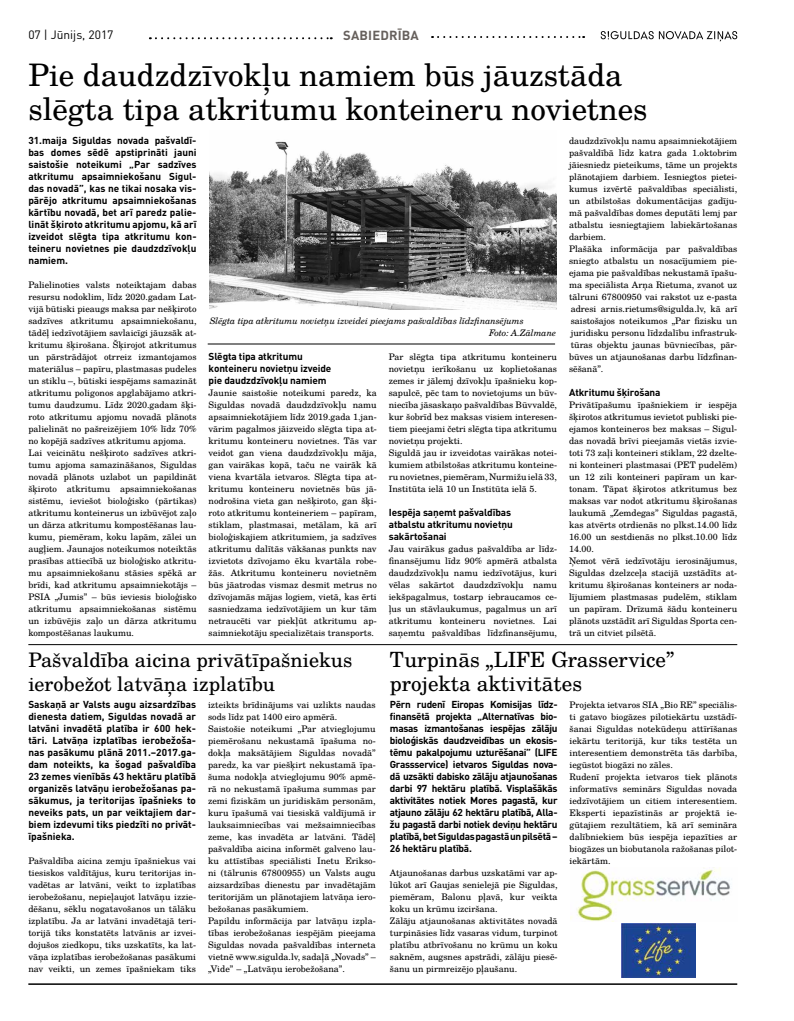
<style>
.page{position:relative;width:794px;height:1021px;background:#fff}
.page>*{position:absolute;margin:0;border:0;box-sizing:border-box;transform-origin:0 0}
.t1{font:31px/34px "Te X Gyre Schola";color:#000}
.t2{font:21px/24px "Te X Gyre Schola";color:#000}
.t3{font:20px/24px "Te X Gyre Schola";color:#000}
.t4{font:700 13px "DIN Pro";letter-spacing:.01em;color:#66605c}
.t5{font:12px "DIN Pro";color:#000}
.t6{font:700 10px/12px "DIN Pro";letter-spacing:-.03em;color:#000;text-align:justify}
.t7{font:700 10px/12px "DIN Pro";letter-spacing:-.01em;color:#000}
.t8{font:9px/12px "Te X Gyre Schola";color:#000}
.t9{font:italic 9px/12px "Te X Gyre Schola";letter-spacing:-.01em;color:#000}
</style>
<div class="page">
<svg style="left:600px;top:31px;width:53px;height:8px"></svg>
<svg style="left:659px;top:31px;width:78px;height:10px"></svg>
<svg style="left:150px;top:37px;width:182px;height:2px"></svg>
<svg style="left:432px;top:36px;width:152px;height:2px"></svg>
<hr style="left:28px;top:983px;width:709px;height:1px;background:#000">
<hr style="left:28px;top:644px;width:709px;height:1px;background:#000">
<img style="left:209px;top:141px;width:347px;height:168px">
<hr style="left:208px;top:344px;width:347px;height:1px;background:#000">
<img style="left:570px;top:867px;width:161px;height:54px">
<img style="left:621px;top:923px;width:74px;height:54px">
<h3 class="t5" style="left:28px;top:27px;width:87px">07 | Jūnijs, 2017</h3>
<h3 class="t4" style="left:343px;top:26px;width:77px">SABIE DRĪBA</h3>
<h1 class="t1" style="left:28px;top:56px;width:621px">Pie daudzdzīvokļu namiem būs jāuzstāda slēgta tipa atkritumu konteineru novietnes</h1>
<p class="t6" style="left:28px;top:134px;width:170px">31.maija Siguldas novada pašvaldī&shy;bas domes sēdē apstiprināti jauni saistošie noteikumi „Par sadzīves atkritumu apsaimniekošanu Sigul&shy;das novadā”, kas ne tikai nosaka vis&shy;pārējo atkritumu apsaimniekošanas kārtību novadā, bet arī paredz palie&shy;lināt šķiroto atkritumu apjomu, kā arī izveidot slēgta tipa atkritumu kon&shy;teineru novietnes pie daudzdzīvokļu namiem.</p>
<p class="t8" style="left:28px;top:278px;width:170px">Palielinoties valsts noteiktajam dabas resursu nodoklim, līdz 2020.gadam Lat&shy;vijā būtiski pieaugs maksa par nešķiroto sadzīves atkritumu apsaimniekošanu, tādēļ iedzīvotājiem savlaicīgi jāuzsāk at&shy;kritumu šķirošana. Šķirojot atkritumus un pārstrādājot otrreiz izmantojamos materiālus – papīru, plastmasas pudeles un stiklu –, būtiski iespējams samazināt atkritumu poligonos apglabājamo atkri&shy;tumu daudzumu. Līdz 2020.gadam šķi&shy;roto atkritumu apjomu novadā plānots palielināt no pašreizējiem 10% līdz 70% no kopējā sadzīves atkritumu apjoma.<br>Lai veicinātu nešķiroto sadzīves atkri&shy;tumu apjoma samazināšanos, Siguldas novadā plānots uzlabot un papildināt šķiroto atkritumu apsaimniekošanas sistēmu, ieviešot bioloģisko (pārtikas) atkritumu konteinerus un izbūvējot zaļo un dārza atkritumu kompostēšanas lau&shy;kumu, piemēram, koku lapām, zālei un augļiem. Jaunajos noteikumos noteiktās prasības attiecībā uz bioloģisko atkritu&shy;mu apsaimniekošanu stāsies spēkā ar brīdi, kad atkritumu apsaimniekotājs – PSIA „Jumis” – būs ieviesis bioloģisko atkritumu apsaimniekošanas sistēmu un izbūvējis zaļo un dārza atkritumu kompostēšanas laukumu.</p>
<p class="t8" style="left:569px;top:134px;width:170px">daudzdzīvokļu namu apsaimniekotājiem pašvaldībā līdz katra gada 1.oktobrim jāiesniedz pieteikums, tāme un projekts plānotajiem darbiem. Iesniegtos pietei&shy;kumus izvērtē pašvaldības speciālisti, un atbilstošas dokumentācijas gadīju&shy;mā pašvaldības domes deputāti lemj par atbalstu iesniegtajiem labiekārtošanas darbiem.<br>Plašāka informācija par pašvaldības sniegto atbalstu un nosacījumiem pie&shy;ejama pie pašvaldības nekustamā īpašu&shy;ma speciālista Arņa Rietuma, zvanot uz tālruni 67800950 vai rakstot uz e-pasta adresi arnis.rietums@sigulda.lv, kā arī saistošajos noteikumos „Par fizisku un juridisku personu līdzdalību infrastruk&shy;tūras objektu jaunas būvniecības, pār&shy;būves un atjaunošanas darbu līdzfinan&shy;sēšanā”.</p>
<p class="t7" style="left:569px;top:386px;width:93px">Atkritumu šķirošana</p>
<p class="t8" style="left:569px;top:398px;width:170px">Privātīpašumu īpašniekiem ir iespēja šķirotos atkritumus ievietot publiski pie&shy;ejamos konteineros bez maksas – Sigul&shy;das novadā brīvi pieejamās vietās izvie&shy;toti 73 zaļi konteineri stiklam, 22 dzelte&shy;ni konteineri plastmasai (PET pudelēm) un 12 zili konteineri papīram un kar&shy;tonam. Tāpat šķirotos atkritumus bez maksas var nodot atkritumu šķirošanas laukumā „Zemdegas” Siguldas pagastā, kas atvērts otrdienās no plkst.14.00 līdz 16.00 un sestdienās no plkst.10.00 līdz 14.00.<br>Ņemot vērā iedzīvotāju ierosinājumus, Siguldas dzelzceļa stacijā uzstādīts at&shy;kritumu šķirošanas konteiners ar noda&shy;lījumiem plastmasas pudelēm, stiklam un papīram. Drīzumā šādu konteineru plānots uzstādīt arī Siguldas Sporta cen&shy;trā un citviet pilsētā.</p>
<p class="t9" style="left:489px;top:314px;width:68px;text-indent:-279px">Slēgta tipa atkritumu novietņu izveidei pieejams pašvaldības līdzfinansējums<br>Foto: A.Zālmane</p>
<p class="t7" style="left:209px;top:350px;width:124px">Slēgta tipa atkritumu konteineru novietņu izveide pie daudzdzīvokļu namiem</p>
<p class="t8" style="left:209px;top:386px;width:170px;text-align:justify">Jaunie saistošie noteikumi paredz, ka Siguldas novadā daudzdzīvokļu namu apsaimniekotājiem līdz 2019.gada 1.jan&shy;vārim pagalmos jāizveido slēgta tipa at&shy;kritumu konteineru novietnes. Tās var veidot gan viena daudzdzīvokļu māja, gan vairākas kopā, taču ne vairāk kā viena kvartāla ietvaros. Slēgta tipa at&shy;kritumu konteineru novietnēs būs jā&shy;nodrošina vieta gan nešķiroto, gan šķi&shy;roto atkritumu konteineriem – papīram, stiklam, plastmasai, metālam, kā arī bioloģiskajiem atkritumiem, ja sadzīves atkritumu dalītās vākšanas punkts nav izvietots dzīvojamo ēku kvartāla robe&shy;žās. Atkritumu konteineru novietnēm būs jāatrodas vismaz desmit metrus no dzīvojamās mājas logiem, vietā, kas ērti sasniedzama iedzīvotājiem un kur tām netraucēti var piekļūt atkritumu ap&shy;saimniekotāju specializētais transports.</p>
<p class="t8" style="left:389px;top:350px;width:170px">Par slēgta tipa atkritumu konteineru novietņu ierīkošanu uz koplietošanas zemes ir jālemj dzīvokļu īpašnieku kop&shy;sapulcē, pēc tam to novietojums un būv&shy;niecība jāsaskaņo pašvaldības Būvvaldē, kur šobrīd bez maksas visiem interesen&shy;tiem pieejami četri slēgta tipa atkritumu novietņu projekti.<br>Siguldā jau ir izveidotas vairākas notei&shy;kumiem atbilstošas atkritumu konteine&shy;ru novietnes, piemēram, Nurmižu ielā 33, Institūta ielā 10 un Institūta ielā 5.</p>
<p class="t7" style="left:389px;top:506px;width:125px">I espēja saņemt pašvaldības atbalstu atkritumu novietņu sakārtošanai</p>
<p class="t8" style="left:389px;top:542px;width:170px;text-align:justify">Jau vairākus gadus pašvaldība ar līdz&shy;finansējumu līdz 90% apmērā atbalsta daudzdzīvokļu namu iedzīvotājus, kuri vēlas sakārtot daudzdzīvokļu namu iekšpagalmus, tostarp iebraucamos ce&shy;ļus un stāvlaukumus, pagalmus un arī atkritumu konteineru novietnes. Lai saņemtu pašvaldības līdzfinansējumu,</p>
<h3 class="t3" style="left:28px;top:646px;width:325px">Pašvaldība aicina privātīpašniekus ierobežot latvāņa izplatību</h3>
<p class="t6" style="left:28px;top:698px;width:169px">Saskaņā ar Valsts augu aizsardzības dienesta datiem, Siguldas novadā ar latvāni invadētā platība ir 600 hek&shy;tāri. Latvāņa izplatības ierobežoša&shy;nas pasākumu plānā 2011.–2017.ga&shy;dam noteikts, ka šogad pašvaldība 23 zemes vienībās 43 hektāru platībā organizēs latvāņu ierobežošanas pa&shy;sākumus, ja teritorijas īpašnieks to neveiks pats, un par veiktajiem dar&shy;biem izdevumi tiks piedzīti no privāt&shy;īpašnieka.</p>
<p class="t8" style="left:28px;top:854px;width:169px;text-align:justify">Pašvaldība aicina zemju īpašniekus vai tiesiskos valdītājus, kuru teritorijas in&shy;vadētas ar latvāni, veikt to izplatības ierobežošanu, nepieļaujot latvāņu izzie&shy;dēšanu, sēklu nogatavošanos un tālāku izplatību. Ja ar latvāni invadētajā teri&shy;torijā tiks konstatēts latvānis ar izvei&shy;dojušos ziedkopu, tiks uzskatīts, ka lat&shy;vāņa izplatības ierobežošanas pasākumi nav veikti, un zemes īpašniekam tiks</p>
<p class="t8" style="left:208px;top:698px;width:169px">izteikts brīdinājums vai uzlikts naudas sods līdz pat 1400 eiro apmērā.<br>Saistošie noteikumi „Par atvieglojumu piemērošanu nekustamā īpašuma no&shy;dokļa maksātājiem Siguldas novadā” paredz, ka var piešķirt nekustamā īpa&shy;šuma nodokļa atvieglojumu 90% apmē&shy;rā no nekustamā īpašuma summas par zemi fiziskām un juridiskām personām, kuru īpašumā vai tiesiskā valdījumā ir lauksaimniecības vai mežsaimniecības zeme, kas invadēta ar latvāni. Tādēļ pašvaldība aicina informēt galveno lau&shy;ku attīstības speciālisti Inetu Erikso&shy;ni (tālrunis 67800955) un Valsts augu aizsardzības dienestu par invadētajām teritorijām un plānotajiem latvāņa iero&shy;bežošanas pasākumiem.<br>Papildu informācija par latvāņu izpla&shy;tības ierobežošanas iespējām pieejama Siguldas novada pašvaldības interneta vietnē www.sigulda.lv, sadaļā „Novads” – „Vide” – „Latvāņu ierobežošana”.</p>
<h2 class="t2" style="left:390px;top:646px;width:286px">Turpinās „LIFE Grasservice” projekta aktivitātes</h2>
<p class="t6" style="left:390px;top:698px;width:169px;text-align:left">Pērn rudenī Eiropas Komisijas līdz&shy;finansētā projekta „Alternatīvas bio&shy;masas izmantošanas iespējas zālāju bioloģiskās daudzveidības un ekosis&shy;tēmu pakalpojumu uzturēšanai” (LI FE Grassservice) ietvaros Siguldas nova&shy;dā uzsākti dabisko zālāju atjaunošanas darbi 97 hektāru platībā. Visplašākās aktivitātes notiek Mores pagastā, kur atjauno zālāju 62 hektāru platībā, Alla&shy;žu pagastā darbi notiek deviņu hektāru platībā, bet Siguldas pagastā un pilsētā – 26 hektāru platībā.</p>
<p class="t8" style="left:390px;top:866px;width:169px">Atjaunošanas darbus uzskatāmi var ap&shy;lūkot arī Gaujas senielejā pie Siguldas, piemēram, Balonu pļavā, kur veikta koku un krūmu izciršana.<br>Zālāju atjaunošanas aktivitātes novadā turpināsies līdz vasaras vidum, turpinot platību atbrīvošanu no krūmu un koku saknēm, augsnes apstrādi, zālāju piesē&shy;šanu un pirmreizējo pļaušanu.</p>
<p class="t8" style="left:569px;top:698px;width:169px">Projekta ietvaros SIA „Bio RE” speciālis&shy;ti gatavo biogāzes pilotiekārtu uzstādī&shy;šanai Siguldas notekūdeņu attīrīšanas iekārtu teritorijā, kur tiks testēta un interesentiem demonstrēta tās darbība, iegūstot biogāzi no zāles.<br>Rudenī projekta ietvaros tiek plānots informatīvs seminārs Siguldas novada iedzīvotājiem un citiem interesentiem.<br>Eksperti iepazīstinās ar projektā ie&shy;gūtajiem rezultātiem, kā arī semināra dalībniekiem būs iespēja iepazīties ar biogāzes un biobutanola ražošanas pilot&shy;iekārtām.</p>
</div>
